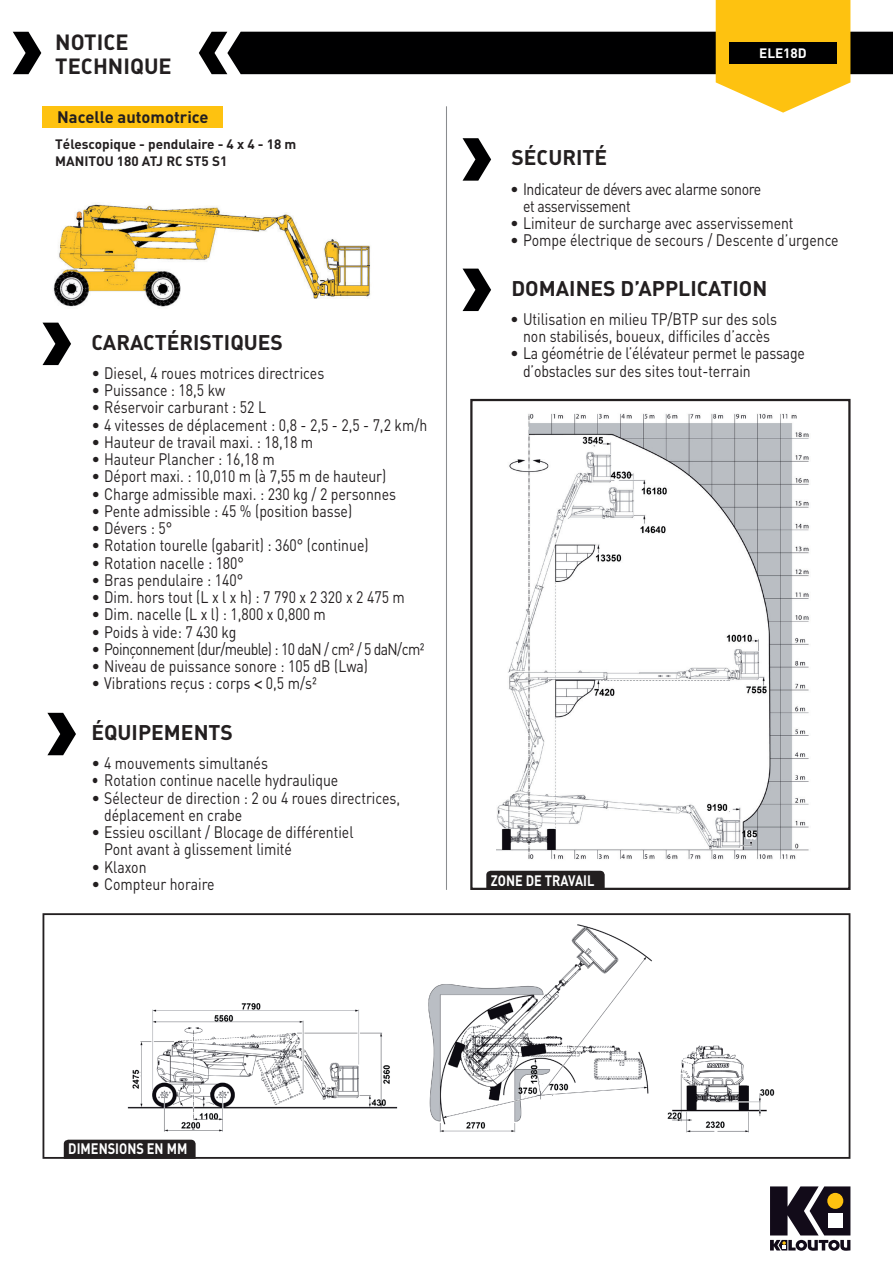
<style>
.page{position:relative;width:893px;height:1263px;background:#fff}
.page>*{position:absolute;margin:0;border:0;box-sizing:border-box;transform-origin:0 0}
.t1{font:700 21.75px/24.5px "DIN";color:#231f20}
.t2{font:700 21px "DIN";color:#231f20}
.t3{font:16.5px/17.2px "DIN";color:#231f20}
.t4{font:16.5px/17.2px "DIN";letter-spacing:-.025em;color:#231f20}
.t5{font:16.5px "DIN";letter-spacing:-.04em;color:#231f20}
.t6{font:16.5px "DIN";color:#231f20;scale:.85 1}
.t7{font:700 16.5px "DIN";color:#231f20}
.t8{font:700 15px "DIN";color:#fff;scale:.85 1}
.t9{font:700 13.5px/16.2px "DIN";color:#231f20}
.t10{font:700 13.5px "DIN";color:#fff}
.s1{font-family:"Frutiger"}
</style>
<div class="page">
<img style="left:53px;top:204px;width:318px;height:103px">
<img style="left:116px;top:924px;width:659px;height:216px">
<div style="left:43px;top:913px;width:807px;height:246px;border:2px solid #231f20"></div>
<img style="left:497px;top:413px;width:312px;height:446px">
<div style="left:470px;top:399px;width:380px;height:491px;border:2px solid #231f20"></div>
<svg style="left:13px;top:32px;width:28px;height:42px"></svg>
<svg style="left:199px;top:0;width:694px;height:113px"></svg>
<svg style="left:770px;top:1186px;width:80px;height:65px"></svg>
<div style="left:43px;top:106px;width:180px;height:22px;background:#fec210"></div>
<hr style="left:446px;top:106px;width:1px;height:784px;background:#8a8c8f">
<div style="left:729px;top:42px;width:108px;height:22px;background:#000001"></div>
<div style="left:64px;top:1140px;width:132px;height:19px;background:#231f20"></div>
<div style="left:486px;top:871px;width:119px;height:19px;background:#231f20"></div>
<svg style="left:463px;top:138px;width:28px;height:43px"></svg>
<svg style="left:463px;top:269px;width:28px;height:42px"></svg>
<svg style="left:43px;top:323px;width:28px;height:42px"></svg>
<svg style="left:47px;top:713px;width:29px;height:42px"></svg>
<h1 class="t1" style="left:55px;top:29px;width:118px">NOTICE<br>TECHNIQUE</h1>
<p class="t7" style="left:57px;top:106px;width:153px">Nacelle automotrice</p>
<p class="t9" style="left:55px;top:136px;width:243px">Télescopique - pendulaire - 4 x 4 - 18 m<br>MANITOU 180 ATJ RC ST5 S1</p>
<p class="t2" style="left:91px;top:328px;width:193px">CARACTÉRISTIQUES</p>
<p class="t3" style="left:91px;top:364px;width:234px">• Diesel, 4 roues motrices directrices</p>
<p class="t3" style="left:91px;top:381px;width:136px">• Puissance : 18,5 kw</p>
<p class="t3" style="left:91px;top:398px;width:176px">• Réservoir carburant : 52 L</p>
<p class="t3" style="left:91px;top:416px;width:337px">• 4 vitesses de déplacement : 0,8 - 2,5 - 2,5 - 7,2 km/h</p>
<p class="t3" style="left:91px;top:433px;width:223px">• Hauteur de travail maxi. : 18,18 m</p>
<p class="t3" style="left:91px;top:450px;width:185px">• Hauteur Plancher : 16,18 m</p>
<p class="t3" style="left:91px;top:467px;width:296px">• Déport maxi. : 10,010 m (à 7,55 m de hauteur)</p>
<p class="t3" style="left:91px;top:485px;width:306px">• Charge admissible maxi. : 230 kg / 2 personnes</p>
<p class="t3" style="left:91px;top:502px;width:262px">• Pente admissible : 45 % (position basse)</p>
<p class="t3" style="left:91px;top:519px;width:82px">• Dévers : 5°</p>
<p class="t3" style="left:91px;top:536px;width:279px">• Rotation tourelle (gabarit) : 360° (continue)</p>
<p class="t3" style="left:91px;top:554px;width:154px">• Rotation nacelle : 180°</p>
<p class="t3" style="left:91px;top:571px;width:153px">• Bras pendulaire : 140°</p>
<p class="t3" style="left:91px;top:588px;width:315px">• Dim. hors tout (L x l x h) : 7 790 x 2 320 x 2 475 m</p>
<p class="t3" style="left:91px;top:605px;width:236px">• Dim. nacelle (L x l) : 1,800 x 0,800 m</p>
<p class="t3" style="left:91px;top:623px;width:147px">• Poids à vide: 7 430 kg</p>
<p class="t5" style="left:91px;top:639px;width:335px">• Poinçonnement (dur/meuble) : 10 daN / cm² / 5 daN/cm²</p>
<p class="t3" style="left:91px;top:657px;width:278px">• Niveau de puissance sonore : 105 dB (Lwa)</p>
<p class="t3" style="left:91px;top:674px;width:227px">• Vibrations reçus : corps <span class="s1">&lt;</span> 0,5 m/s²</p>
<p class="t2" style="left:91px;top:718px;width:143px">ÉQUIPEMENTS</p>
<p class="t3" style="left:91px;top:754px;width:178px">• 4 mouvements simultanés</p>
<p class="t6" style="left:91px;top:770px;width:292px">• Rotation continue nacelle hydraulique</p>
<p class="t3" style="left:104px;top:789px;width:298px;text-indent:-13px">• Sélecteur de direction : 2 ou 4 roues directrices, déplacement en crabe</p>
<p class="t3" style="left:104px;top:823px;width:251px;text-indent:-13px">• Essieu oscillant / Blocage de différentiel<br>Pont avant à glissement limité</p>
<p class="t3" style="left:91px;top:858px;width:57px">• Klaxon</p>
<p class="t3" style="left:91px;top:875px;width:125px">• Compteur horaire</p>
<p class="t10" style="left:759px;top:45px;width:49px">ELE18D</p>
<p class="t2" style="left:511px;top:144px;width:97px">SÉCURITÉ</p>
<p class="t4" style="left:523px;top:180px;width:240px;text-indent:-13px">• Indicateur de dévers avec alarme sonore et asservissement</p>
<p class="t3" style="left:510px;top:214px;width:285px">• Limiteur de surcharge avec asservissement</p>
<p class="t3" style="left:510px;top:231px;width:330px">• Pompe électrique de secours / Descente d’urgence</p>
<p class="t2" style="left:511px;top:274px;width:257px">DOMAINES D’APPLICATION</p>
<p class="t3" style="left:510px;top:310px;width:268px;text-align:center">• Utilisation en milieu TP/BTP sur des sols non stabilisés, boueux, difficiles d’accès</p>
<p class="t3" style="left:523px;top:344px;width:284px;text-indent:-13px">• La géométrie de l’élévateur permet le passage d’obstacles sur des sites tout-terrain</p>
<p class="t8" style="left:491px;top:870px;width:123px">ZONE DE TRAVAIL</p>
<p class="t8" style="left:68px;top:1139px;width:142px">DIMENSIONS EN MM</p>
</div>
